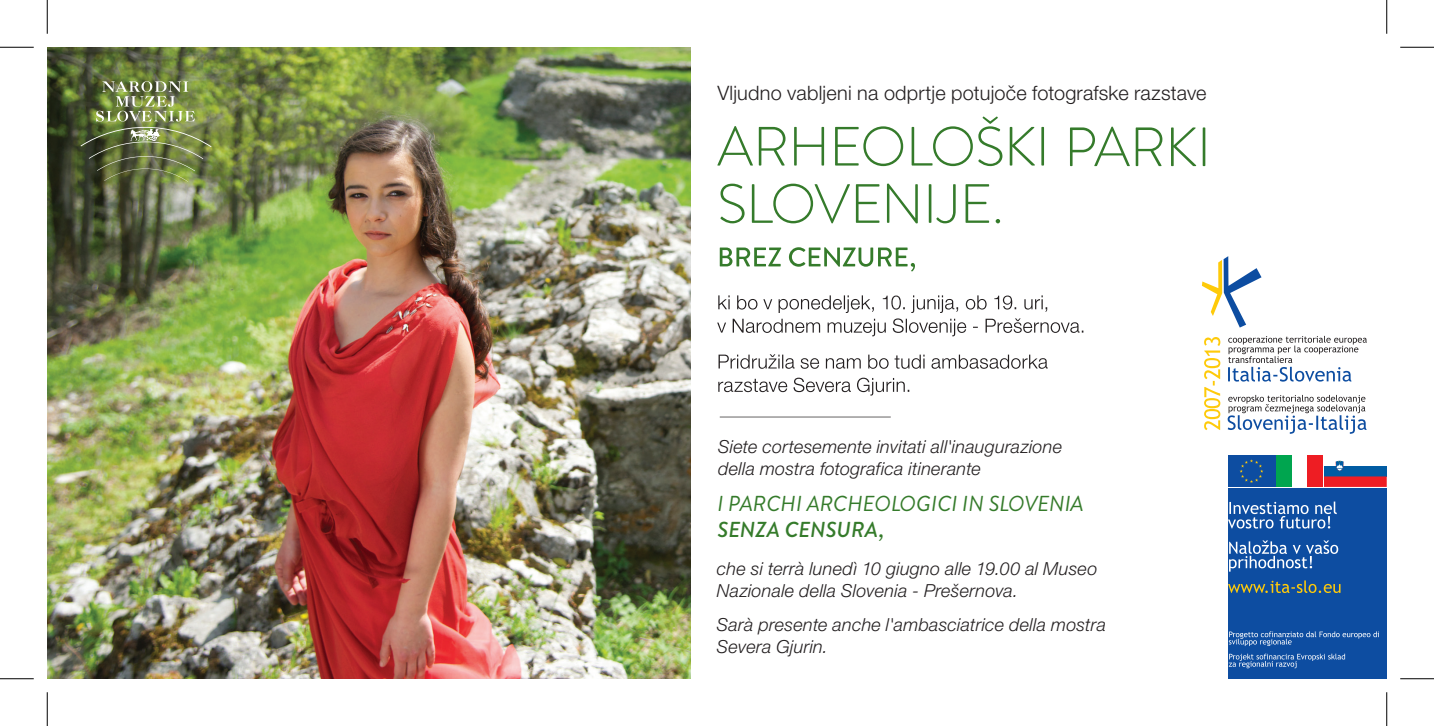
<style>
.page{position:relative;width:1434px;height:726px;background:#fff}
.page>*{position:absolute;margin:0;border:0;box-sizing:border-box;transform-origin:0 0}
.t1{font:italic 21.6px "Brandon Grotesque";letter-spacing:.005em;color:#357b2b}
.t2{font:italic 500 21.6px "Brandon Grotesque";color:#357b2b}
.t3{font:300 19.8px "Helvetica Neue LT Pro";letter-spacing:.01em;color:#231f20}
.t4{font:italic 300 18px/21.6px "Helvetica Neue LT Pro";letter-spacing:.015em;color:#231f20}
</style>
<div class="page">
<img style="left:47px;top:47px;width:644px;height:632px">
<svg style="left:718px;top:378px;width:191px;height:18px"></svg>
<svg style="left:718px;top:354px;width:330px;height:15px"></svg>
<svg style="left:717px;top:295px;width:366px;height:41px"></svg>
<svg style="left:720px;top:247px;width:195px;height:25px"></svg>
<svg style="left:720px;top:184px;width:280px;height:39px"></svg>
<svg style="left:1070px;top:127px;width:135px;height:39px"></svg>
<svg style="left:717px;top:116px;width:327px;height:50px"></svg>
<img style="left:81px;top:81px;width:131px;height:101px">
<div style="left:1276px;top:455px;width:16px;height:32px;background:#00a54f"></div>
<div style="left:1307px;top:455px;width:16px;height:32px;background:#ee1d23"></div>
<svg style="left:1324px;top:461px;width:63px;height:26px"></svg>
<div style="left:1228px;top:455px;width:47px;height:32px;background:#0d4da1"></div>
<svg style="left:1239px;top:459px;width:24px;height:24px"></svg>
<div style="left:1228px;top:488px;width:159px;height:191px;background:#0d4da1"></div>
<svg style="left:1228px;top:580px;width:112px;height:13px"></svg>
<svg style="left:1228px;top:336px;width:139px;height:98px"></svg>
<svg style="left:1204px;top:337px;width:16px;height:93px"></svg>
<svg style="left:1202px;top:256px;width:59px;height:72px"></svg>
<svg style="left:1229px;top:540px;width:109px;height:32px"></svg>
<svg style="left:1228px;top:502px;width:109px;height:26px"></svg>
<svg style="left:1229px;top:631px;width:150px;height:15px"></svg>
<svg style="left:1229px;top:654px;width:116px;height:14px"></svg>
<hr style="left:720px;top:416px;width:171px;height:2px;background:#231f20">
<hr style="left:0;top:47px;width:34px;height:1px;background:#000">
<hr style="left:1400px;top:47px;width:34px;height:1px;background:#000">
<hr style="left:0;top:678px;width:34px;height:1px;background:#000">
<hr style="left:1400px;top:678px;width:34px;height:1px;background:#000">
<hr style="left:47px;top:0;width:1px;height:34px;background:#000">
<hr style="left:47px;top:692px;width:1px;height:34px;background:#000">
<hr style="left:1386px;top:0;width:1px;height:34px;background:#000">
<hr style="left:1386px;top:692px;width:1px;height:34px;background:#000">
<p class="t3" style="left:717px;top:81px;width:491px">Vljudno vabljeni na odprtje potujoče fotografske razstave</p>
<p class="t4" style="left:718px;top:436px;width:345px">Siete cortesemente invitati all'inaugurazione della mostra fotografica itinerante</p>
<p class="t1" style="left:717px;top:488px;width:368px">I PARCHI ARCHEOLOGICI IN SLOVENIA</p>
<p class="t2" style="left:717px;top:514px;width:168px">SENZA CENSURA,</p>
<p class="t4" style="left:717px;top:558px;width:382px">che si terrà lunedì 10 giugno alle 19.00 al Museo<br>Nazionale della Slovenia - Prešernova.</p>
<p class="t4" style="left:717px;top:614px;width:390px">Sarà presente anche l'ambasciatrice della mostra<br>Severa Gjurin.</p>
</div>
